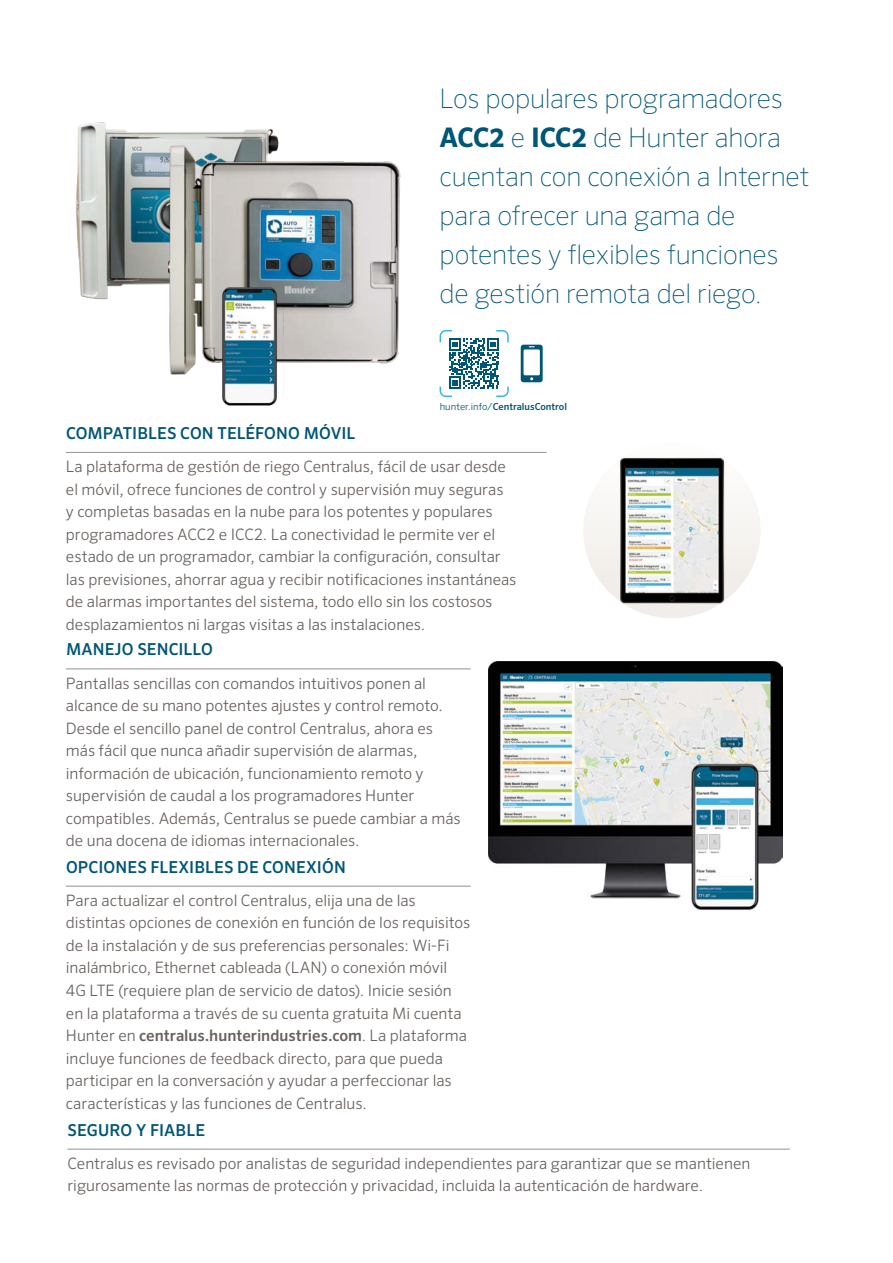
<style>
.page{position:relative;width:893px;height:1263px;background:#fff}
.page>*{position:absolute;margin:0;border:0;box-sizing:border-box;transform-origin:0 0}
.t1{font:100 27px/39px "Sero Pro";letter-spacing:-.01em;color:#005676}
.t2{font:500 16.5px "Sero Pro";letter-spacing:.005em;color:#005676}
.t3{font:300 15.75px/22.5px "Sero Pro";color:#68625e}
.t4{font:500 9.75px "Sero Pro";color:#005676}
.s1{font-weight:700}
.s2{font-weight:300}
.s3{font-weight:500}
</style>
<div class="page">
<img style="left:489px;top:661px;width:293px;height:237px">
<hr style="left:66px;top:452px;width:481px;height:1px;background:#a19b97">
<hr style="left:66px;top:885px;width:405px;height:2px;background:#a19b97">
<hr style="left:67px;top:1148px;width:723px;height:2px;background:#a19b97">
<hr style="left:66px;top:668px;width:405px;height:1px;background:#a19b97">
<svg style="left:521px;top:345px;width:22px;height:37px"></svg>
<svg style="left:440px;top:330px;width:69px;height:67px"></svg>
<img style="left:686px;top:761px;width:76px;height:149px">
<img style="left:75px;top:122px;width:203px;height:178px">
<img style="left:169px;top:139px;width:232px;height:236px">
<img style="left:211px;top:284px;width:72px;height:122px">
<div style="left:583px;top:442px;width:178px;height:176px;background:#f6f4f1;border-radius:50%"></div>
<img style="left:616px;top:458px;width:112px;height:145px">
<h1 class="t1" style="left:440px;top:79px;width:371px">Los populares programadores<br><span class="s1">ACC2</span> e <span class="s1">ICC2</span> de Hunter ahora cuentan con conexión a Internet para ofrecer una gama de potentes y flexibles funciones de gestión remota del riego.</h1>
<p class="t4" style="left:440px;top:401px;width:129px"><span class="s2">hunter.info/</span>CentralusControl</p>
<p class="t2" style="left:66px;top:423px;width:291px">COMPATIBLES CON TELÉFONO MÓVIL</p>
<p class="t3" style="left:66px;top:455px;width:452px">La plataforma de gestión de riego Centralus, fácil de usar desde el móvil, ofrece funciones de control y supervisión muy seguras<br>y completas basadas en la nube para los potentes y populares programadores ACC2 e ICC2. La conectividad le permite ver el estado de un programador, cambiar la configuración, consultar las previsiones, ahorrar agua y recibir notificaciones instantáneas de alarmas importantes del sistema, todo ello sin los costosos desplazamientos ni largas visitas a las instalaciones.</p>
<p class="t2" style="left:66px;top:639px;width:148px">MANEJO SENCILLO</p>
<p class="t3" style="left:66px;top:672px;width:396px">Pantallas sencillas con comandos intuitivos ponen al alcance de su mano potentes ajustes y control remoto.<br>Desde el sencillo panel de control Centralus, ahora es más fácil que nunca añadir supervisión de alarmas, información de ubicación, funcionamiento remoto y supervisión de caudal a los programadores Hunter compatibles. Además, Centralus se puede cambiar a más de una docena de idiomas internacionales.</p>
<p class="t2" style="left:66px;top:857px;width:281px">OPCIONES FLEXIBLES DE CONEXIÓN</p>
<p class="t3" style="left:66px;top:889px;width:406px">Para actualizar el control Centralus, elija una de las distintas opciones de conexión en función de los requisitos de la instalación y de sus preferencias personales: Wi-Fi inalámbrico, Ethernet cableada (LAN) o conexión móvil 4G LTE (requiere plan de servicio de datos). Inicie sesión en la plataforma a través de su cuenta gratuita Mi cuenta Hunter en <span class="s3">centralus.hunterindustries.com</span>. La plataforma incluye funciones de feedback directo, para que pueda participar en la conversación y ayudar a perfeccionar las características y las funciones de Centralus.</p>
<p class="t2" style="left:68px;top:1120px;width:139px">SEGURO Y FIABLE</p>
<p class="t3" style="left:67px;top:1152px;width:684px">Centralus es revisado por analistas de seguridad independientes para garantizar que se mantienen rigurosamente las normas de protección y privacidad, incluida la autenticación de hardware.</p>
</div>
